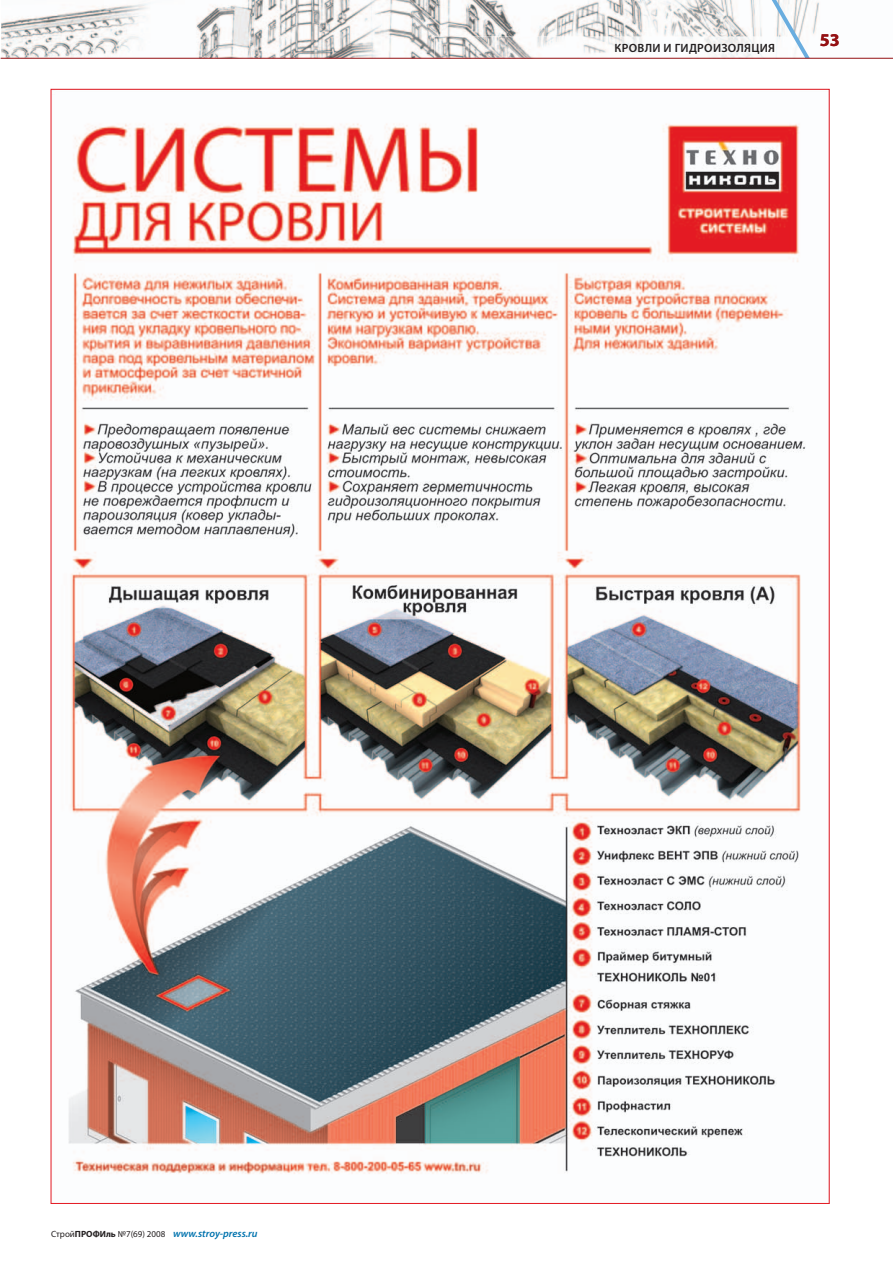
<style>
.page{position:relative;width:893px;height:1263px;background:#fff}
.page>*{position:absolute;margin:0;border:0;box-sizing:border-box;transform-origin:0 0}
.t1{font:700 18px "Myriad Pro";color:#941114}
.t2{font:600 12px "Myriad Pro";letter-spacing:.025em;color:#231f20}
.t3{font:italic 600 10.5px "Myriad Pro";color:#0073ae}
.s1{font-weight:400;font-style:normal;font-size:9px;color:#231f20}
.s2{font-weight:700;font-style:normal;font-size:9px;color:#231f20}
</style>
<div class="page">
<img style="left:1px;top:0;width:892px;height:58px">
<img style="left:434px;top:37px;width:328px;height:21px">
<svg style="left:762px;top:0;width:48px;height:58px"></svg>
<hr style="left:1px;top:58px;width:892px;height:1px;background:#941114">
<img style="left:68px;top:123px;width:738px;height:1052px">
<p class="t2" style="left:614px;top:44px;width:162px">КРОВЛИ И ГИДРОИЗОЛЯЦИЯ</p>
<h1 class="t1" style="left:820px;top:33px;width:21px">53</h1>
<p class="t3" style="left:51px;top:1230px;width:208px"><span class="s1">Cтрой</span><span class="s2">ПРОФИль</span> <span class="s1">№7(69) 2008</span> www.stroy-press.ru</p>
</div>
